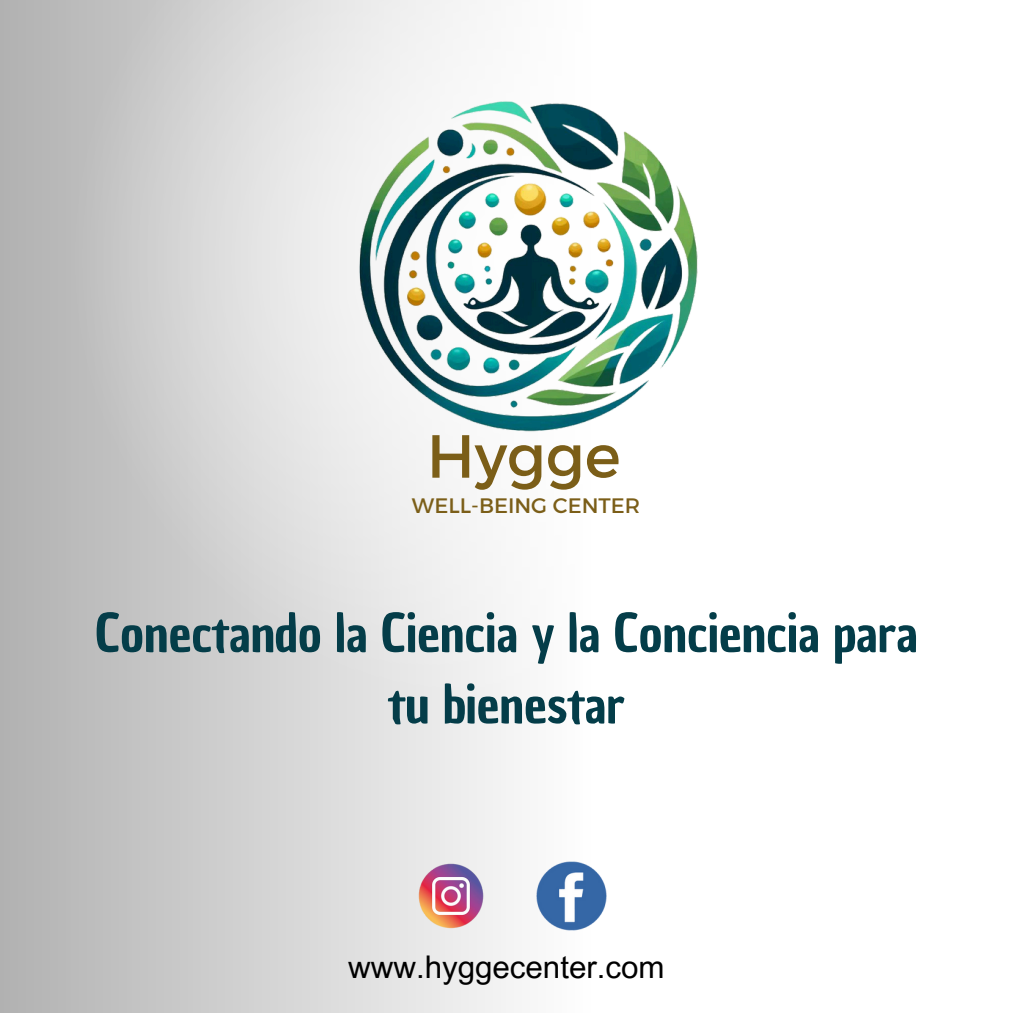
<style>
.page{position:relative;width:1013px;height:1013px;background:#fff}
.page>*{position:absolute;margin:0;border:0;box-sizing:border-box;transform-origin:0 0}
.t1{font:60.75px "Kief Montaser Regular";color:#7b5e18}
.t2{font:51.25px/71.2px "Chau Philomene One";letter-spacing:-.01em;color:#043d49;text-align:center}
.t3{font:31.25px "Arial MT Pro";color:#000}
.t4{font:21.25px "Kief Montaser Regular";color:#7b5e18}
</style>
<div class="page">
<div style="left:0;top:0;width:590px;height:1012px;background:linear-gradient(to right,#b1b1b1,#fefefe)"></div>
<img style="left:529px;top:853px;width:78px;height:85px">
<img style="left:414px;top:859px;width:73px;height:73px">
<svg style="left:71px;top:0;width:519px;height:715px;background:#d6d6d6"></svg>
<img style="left:269px;top:0;width:429px;height:520px">
<p class="t1" style="left:427px;top:419px;width:195px">Hygge</p>
<p class="t4" style="left:412px;top:493px;width:230px">WELL-BEING CENTER</p>
<p class="t2" style="left:95px;top:598px;width:824px">Conectando la Ciencia y la Conciencia para tu bienestar</p>
<p class="t3" style="left:348px;top:955px;width:318px">www.hyggecenter.com</p>
</div>
